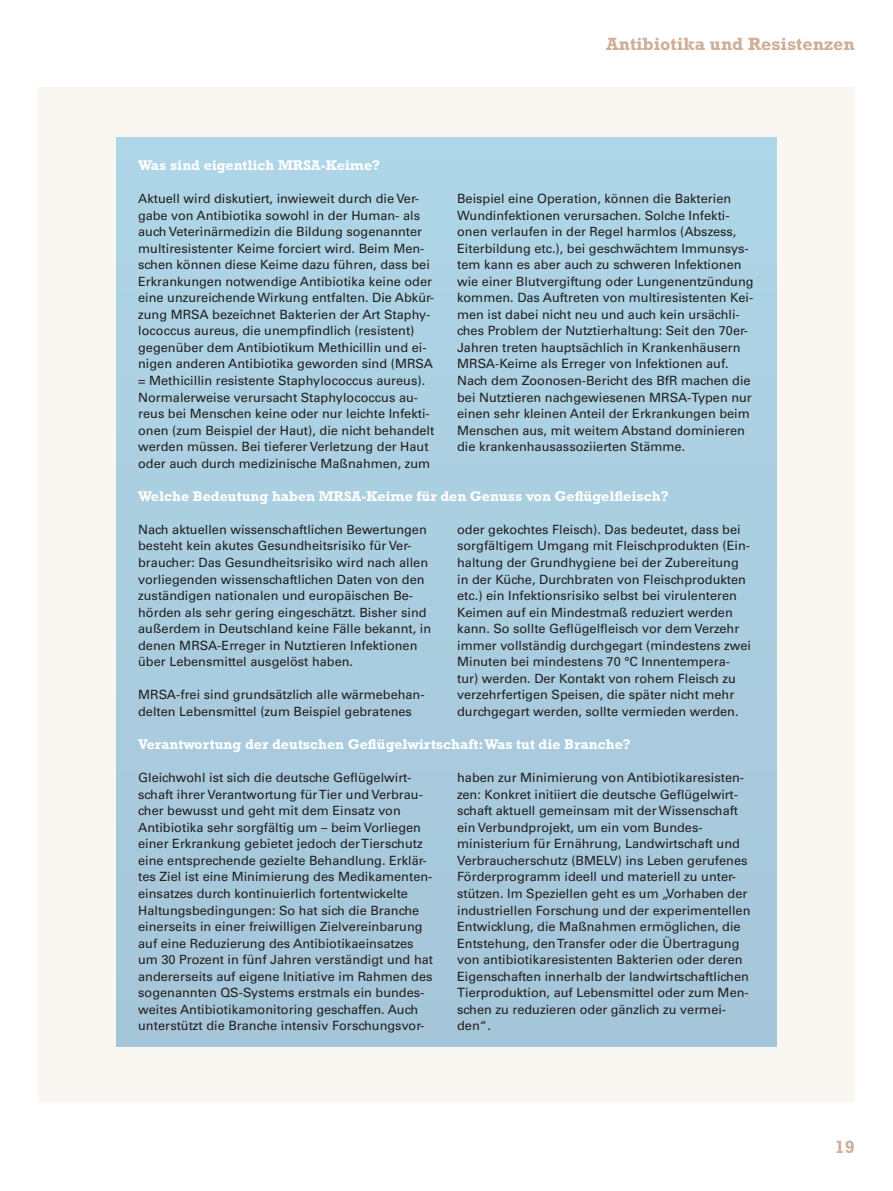
<style>
.page{position:relative;width:893px;height:1191px;background:#fff}
.page>*{position:absolute;margin:0;border:0;box-sizing:border-box;transform-origin:0 0}
.t1{font:700 18px "Rockwell Std";color:#ceaf9a}
.t2{font:700 14.25px "Rockwell Std";color:#fff}
.t3{font:12.75px/16.5px "Univers LT Std";color:#231f20}
</style>
<div class="page">
<div style="left:38px;top:87px;width:817px;height:1014px;background:#faf6f2"></div>
<div style="left:117px;top:137px;width:659px;height:910px;background:#aacde0"></div>
<p class="t2" style="left:138px;top:160px;width:244px">Was sind eigentlich MRSA-Keime?</p>
<h1 class="t1" style="left:606px;top:37px;width:250px">Antibiotika und Resistenzen</h1>
<p class="t3" style="left:138px;top:191px;width:298px">Aktuell wird diskutiert, inwieweit durch die Ver&shy;gabe von Antibiotika sowohl in der Human- als auch Veterinärmedizin die Bildung sogenannter multiresistenter Keime forciert wird. Beim Men&shy;schen können diese Keime dazu führen, dass bei Erkrankungen notwendige Antibiotika keine oder eine unzureichende Wirkung entfalten. Die Abkür&shy;zung MRSA bezeichnet Bakterien der Art Staphy&shy;lococcus aureus, die unempfindlich (resistent) gegenüber dem Antibiotikum Methicillin und ei&shy;nigen anderen Antibiotika geworden sind (MRSA = Methicillin resistente Staphylococcus aureus).<br>Normalerweise verursacht Staphylococcus au&shy;reus bei Menschen keine oder nur leichte Infekti&shy;onen (zum Beispiel der Haut), die nicht behandelt werden müssen. Bei tieferer Verletzung der Haut oder auch durch medizinische Maßnahmen, zum</p>
<p class="t3" style="left:457px;top:191px;width:298px">Beispiel eine Operation, können die Bakterien Wundinfektionen verursachen. Solche Infekti&shy;onen verlaufen in der Regel harmlos (Abszess, Eiterbildung etc.), bei geschwächtem Immunsys&shy;tem kann es aber auch zu schweren Infektionen wie einer Blutvergiftung oder Lungenentzündung kommen. Das Auftreten von multiresistenten Kei&shy;men ist dabei nicht neu und auch kein ursächli&shy;ches Problem der Nutztierhaltung: Seit den 70er-Jahren treten hauptsächlich in Krankenhäusern MRSA-Keime als Erreger von Infektionen auf.<br>Nach dem Zoonosen-Bericht des BfR machen die bei Nutztieren nachgewiesenen MRSA-Typen nur einen sehr kleinen Anteil der Erkrankungen beim Menschen aus, mit weitem Abstand dominieren die krankenhausassoziierten Stämme.</p>
<p class="t2" style="left:138px;top:490px;width:532px">Welche Bedeutung haben MRSA-Keime für den Genuss von Geflügelfleisch?</p>
<p class="t3" style="left:138px;top:522px;width:295px">Nach aktuellen wissenschaftlichen Bewertungen besteht kein akutes Gesundheitsrisiko für Ver&shy;braucher: Das Gesundheitsrisiko wird nach allen vorliegenden wissenschaftlichen Daten von den zuständigen nationalen und europäischen Be&shy;hörden als sehr gering eingeschätzt. Bisher sind außerdem in Deutschland keine Fälle bekannt, in denen MRSA-Erreger in Nutztieren Infektionen über Lebensmittel ausgelöst haben.</p>
<p class="t3" style="left:138px;top:687px;width:288px">MRSA-frei sind grundsätzlich alle wärmebehan&shy;delten Lebensmittel (zum Beispiel gebratenes</p>
<p class="t3" style="left:457px;top:522px;width:295px">oder gekochtes Fleisch). Das bedeutet, dass bei sorgfältigem Umgang mit Fleischprodukten (Ein&shy;haltung der Grundhygiene bei der Zubereitung in der Küche, Durchbraten von Fleischprodukten etc.) ein Infektionsrisiko selbst bei virulenteren Keimen auf ein Mindestmaß reduziert werden kann. So sollte Geflügelfleisch vor dem Verzehr immer vollständig durchgegart (mindestens zwei Minuten bei mindestens 70 °C Innentempera&shy;tur) werden. Der Kontakt von rohem Fleisch zu verzehrfertigen Speisen, die später nicht mehr durchgegart werden, sollte vermieden werden.</p>
<p class="t2" style="left:138px;top:739px;width:494px">Verantwortung der deutschen Geflügelwirtschaft: Was tut die Branche?</p>
<p class="t3" style="left:138px;top:770px;width:296px">Gleichwohl ist sich die deutsche Geflügelwirt&shy;schaft ihrer Verantwortung für Tier und Verbrau&shy;cher bewusst und geht mit dem Einsatz von Antibiotika sehr sorgfältig um – beim Vorliegen einer Erkrankung gebietet jedoch der Tierschutz eine entsprechende gezielte Behandlung. Erklär&shy;tes Ziel ist eine Minimierung des Medikamenten&shy;einsatzes durch kontinuierlich fortentwickelte Haltungsbedingungen: So hat sich die Branche einerseits in einer freiwilligen Zielvereinbarung auf eine Reduzierung des Antibiotikaeinsatzes um 30 Prozent in fünf Jahren verständigt und hat andererseits auf eigene Initiative im Rahmen des sogenannten QS-Systems erstmals ein bundes&shy;weites Antibiotikamonitoring geschaffen. Auch unterstützt die Branche intensiv Forschungsvor-</p>
<p class="t3" style="left:457px;top:770px;width:295px">haben zur Minimierung von Antibiotikaresisten&shy;zen: Konkret initiiert die deutsche Geflügelwirt&shy;schaft aktuell gemeinsam mit der Wissenschaft ein Verbundprojekt, um ein vom Bundes&shy;ministerium für Ernährung, Landwirtschaft und Verbraucherschutz (BMELV) ins Leben gerufenes Förderprogramm ideell und materiell zu unter&shy;stützen. Im Speziellen geht es um „Vorhaben der industriellen Forschung und der experimentellen Entwicklung, die Maßnahmen ermöglichen, die Entstehung, den Transfer oder die Übertragung von antibiotikaresistenten Bakterien oder deren Eigenschaften innerhalb der landwirtschaftlichen Tierproduktion, auf Lebensmittel oder zum Men&shy;schen zu reduzieren oder gänzlich zu vermei&shy;den“ .</p>
<h1 class="t1" style="left:835px;top:1139px;width:21px">19</h1>
</div>
